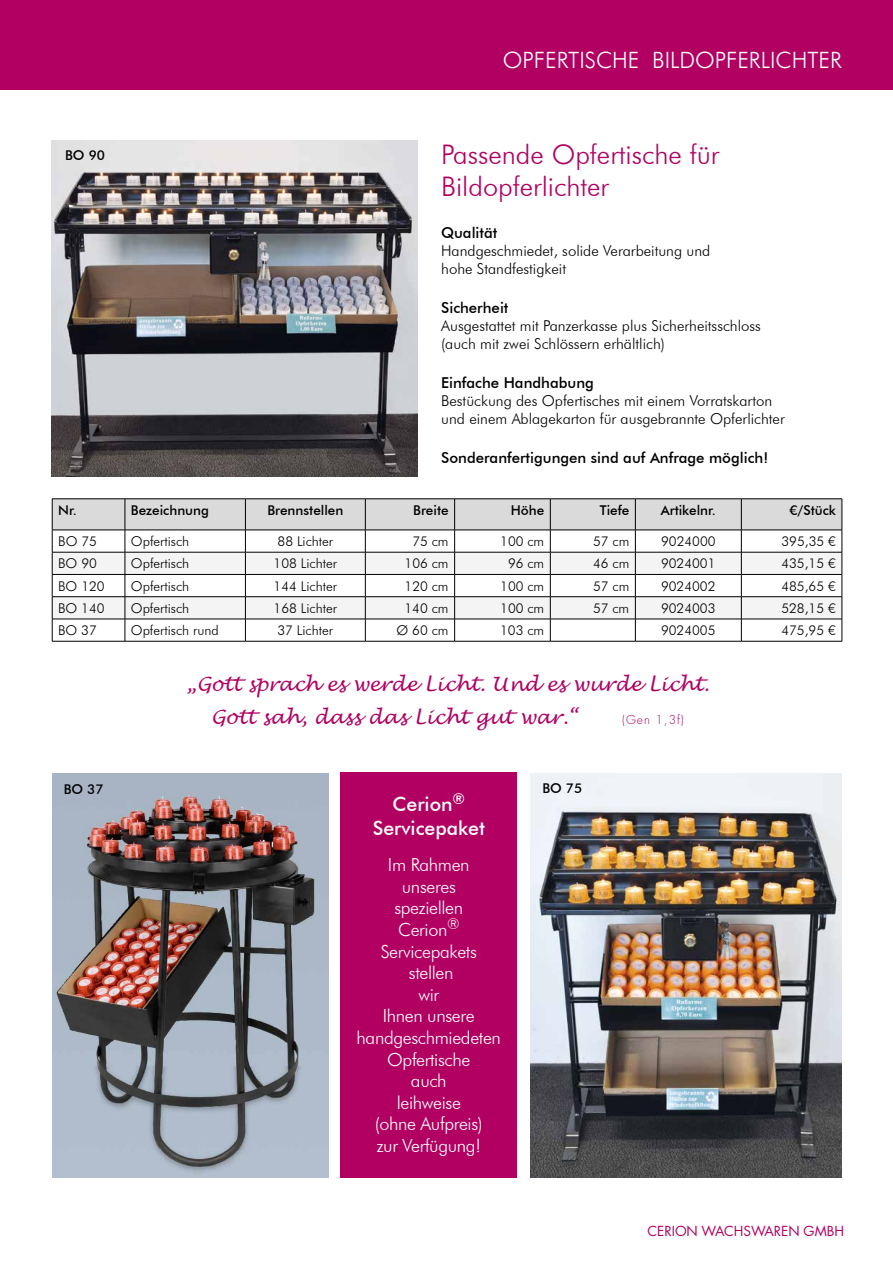
<style>
.page{position:relative;width:893px;height:1263px;background:#fff}
.page>*{position:absolute;margin:0;border:0;box-sizing:border-box;transform-origin:0 0}
.t1{font:300 27px/32.4px "Futura BT";color:#b10061}
.t2{font:300 22.5px "Futura BT";color:#fff}
.t3{font:italic 19.5px/33px "Lucida Handwriting";color:#b10061}
.t4{font:500 19.5px/23.4px "Futura BT";color:#fff;text-align:center}
.t5{font:300 18px/21.6px "Futura BT";letter-spacing:-.02em;color:#fff;text-align:center}
.t6{font:300 15px/18px "Futura BT";color:#000}
.t7{font:500 15px "Futura BT";color:#000}
.t8{font:300 13.5px "Futura BT";color:#000}
.t9{font:500 13.5px "Futura BT";color:#000}
.t10{font:13.5px "Futura LT Pro";color:#b10061}
.t11{font:300 12px "Futura LT Pro";color:#b10061}
</style>
<div class="page">
<div style="left:0;top:0;width:893px;height:89px;background:#b10061"></div>
<img style="left:51px;top:140px;width:367px;height:336px">
<hr style="left:52px;top:498px;width:73px;height:1px;background:#000">
<hr style="left:125px;top:498px;width:120px;height:1px;background:#000">
<hr style="left:245px;top:498px;width:120px;height:1px;background:#000">
<hr style="left:365px;top:498px;width:90px;height:1px;background:#000">
<hr style="left:455px;top:498px;width:95px;height:1px;background:#000">
<hr style="left:550px;top:498px;width:85px;height:1px;background:#000">
<hr style="left:635px;top:498px;width:106px;height:1px;background:#000">
<hr style="left:741px;top:498px;width:101px;height:1px;background:#000">
<svg style="left:52px;top:499px;width:791px;height:142px"></svg>
<hr style="left:52px;top:641px;width:73px;height:1px;background:#000">
<hr style="left:125px;top:641px;width:120px;height:1px;background:#000">
<hr style="left:245px;top:641px;width:120px;height:1px;background:#000">
<hr style="left:365px;top:641px;width:90px;height:1px;background:#000">
<hr style="left:455px;top:641px;width:95px;height:1px;background:#000">
<hr style="left:550px;top:641px;width:85px;height:1px;background:#000">
<hr style="left:635px;top:641px;width:106px;height:1px;background:#000">
<hr style="left:741px;top:641px;width:101px;height:1px;background:#000">
<img style="left:52px;top:774px;width:276px;height:404px">
<div style="left:340px;top:773px;width:177px;height:405px;background:#b10061"></div>
<img style="left:530px;top:774px;width:312px;height:404px">
<p class="t9" style="left:65px;top:147px;width:41px">BO 90</p>
<h2 class="t2" style="left:503px;top:46px;width:341px">OPFERTISCHE BILDOPFERLICHTER</h2>
<h1 class="t1" style="left:441px;top:138px;width:280px">Passende Opfertische für<br>Bildopferlichter</h1>
<p class="t7" style="left:441px;top:224px;width:58px">Qualität</p>
<p class="t6" style="left:441px;top:242px;width:271px">Handgeschmiedet, solide Verarbeitung und hohe Standfestigkeit</p>
<p class="t7" style="left:441px;top:299px;width:69px">Sicherheit</p>
<p class="t6" style="left:441px;top:317px;width:321px">Ausgestattet mit Panzerkasse plus Sicherheitsschloss (auch mit zwei Schlössern erhältlich)</p>
<p class="t7" style="left:441px;top:374px;width:154px">Einfache Handhabung</p>
<p class="t6" style="left:441px;top:392px;width:345px">Bestückung des Opfertisches mit einem Vorratskarton und einem Ablagekarton für ausgebrannte Opferlichter</p>
<p class="t7" style="left:441px;top:449px;width:329px">Sonderanfertigungen sind auf Anfrage möglich!</p>
<p class="t9" style="left:58px;top:502px;width:20px">Nr.</p>
<p class="t9" style="left:131px;top:502px;width:80px">Bezeichnung</p>
<p class="t9" style="left:267px;top:502px;width:77px">Brennstellen</p>
<p class="t9" style="left:413px;top:502px;width:37px">Breite</p>
<p class="t9" style="left:511px;top:502px;width:35px">Höhe</p>
<p class="t9" style="left:600px;top:502px;width:31px">Tiefe</p>
<p class="t9" style="left:661px;top:502px;width:57px">Artikelnr.</p>
<p class="t9" style="left:789px;top:502px;width:48px">€/Stück</p>
<p class="t8" style="left:58px;top:533px;width:40px">BO 75</p>
<p class="t8" style="left:131px;top:533px;width:60px">Opfertisch</p>
<p class="t8" style="left:278px;top:533px;width:57px">88 Lichter</p>
<p class="t8" style="left:412px;top:533px;width:38px">75 cm</p>
<p class="t8" style="left:500px;top:533px;width:46px">100 cm</p>
<p class="t8" style="left:593px;top:533px;width:38px">57 cm</p>
<p class="t8" style="left:661px;top:533px;width:56px">9024000</p>
<p class="t8" style="left:781px;top:533px;width:56px">395,35 €</p>
<p class="t8" style="left:58px;top:555px;width:40px">BO 90</p>
<p class="t8" style="left:131px;top:555px;width:60px">Opfertisch</p>
<p class="t8" style="left:274px;top:555px;width:65px">108 Lichter</p>
<p class="t8" style="left:405px;top:555px;width:46px">106 cm</p>
<p class="t8" style="left:508px;top:555px;width:38px">96 cm</p>
<p class="t8" style="left:593px;top:555px;width:38px">46 cm</p>
<p class="t8" style="left:661px;top:555px;width:56px">9024001</p>
<p class="t8" style="left:781px;top:555px;width:56px">435,15 €</p>
<p class="t8" style="left:58px;top:578px;width:48px">BO 120</p>
<p class="t8" style="left:131px;top:578px;width:60px">Opfertisch</p>
<p class="t8" style="left:274px;top:578px;width:65px">144 Lichter</p>
<p class="t8" style="left:405px;top:578px;width:46px">120 cm</p>
<p class="t8" style="left:500px;top:578px;width:46px">100 cm</p>
<p class="t8" style="left:593px;top:578px;width:38px">57 cm</p>
<p class="t8" style="left:661px;top:578px;width:56px">9024002</p>
<p class="t8" style="left:781px;top:578px;width:56px">485,65 €</p>
<p class="t8" style="left:58px;top:600px;width:48px">BO 140</p>
<p class="t8" style="left:131px;top:600px;width:60px">Opfertisch</p>
<p class="t8" style="left:274px;top:600px;width:65px">168 Lichter</p>
<p class="t8" style="left:405px;top:600px;width:46px">140 cm</p>
<p class="t8" style="left:500px;top:600px;width:46px">100 cm</p>
<p class="t8" style="left:593px;top:600px;width:38px">57 cm</p>
<p class="t8" style="left:661px;top:600px;width:56px">9024003</p>
<p class="t8" style="left:781px;top:600px;width:56px">528,15 €</p>
<p class="t8" style="left:58px;top:622px;width:40px">BO 37</p>
<p class="t8" style="left:131px;top:622px;width:89px">Opfertisch rund</p>
<p class="t8" style="left:277px;top:622px;width:57px">37 Lichter</p>
<p class="t8" style="left:397px;top:622px;width:53px">Ø 60 cm</p>
<p class="t8" style="left:500px;top:622px;width:46px">103 cm</p>
<p class="t8" style="left:661px;top:622px;width:56px">9024005</p>
<p class="t8" style="left:781px;top:622px;width:56px">475,95 €</p>
<p class="t9" style="left:64px;top:781px;width:41px">BO 37</p>
<h3 class="t3" style="left:211px;top:668px;width:500px;text-indent:-26px">„Gott sprach es werde Licht. Und es wurde Licht.<br>Gott sah, dass das Licht gut war.“</h3>
<p class="t11" style="left:622px;top:712px;width:63px">(Gen 1,3f)</p>
<h3 class="t4" style="left:373px;top:792px;width:114px">Cerion<sup>®<br></sup>Servicepaket</h3>
<h3 class="t5" style="left:357px;top:854px;width:146px">Im Rahmen<br>unseres<br>speziellen<br>Cerion<sup>®<br></sup>Servicepakets stellen<br>wir<br>Ihnen unsere handgeschmiedeten<br>Opfertische<br>auch<br>leihweise<br>(ohne Aufpreis)<br>zur Verfügung!</h3>
<p class="t9" style="left:542px;top:780px;width:41px">BO 75</p>
<p class="t10" style="left:648px;top:1222px;width:198px">CERION WACHSWAREN GMBH</p>
</div>
